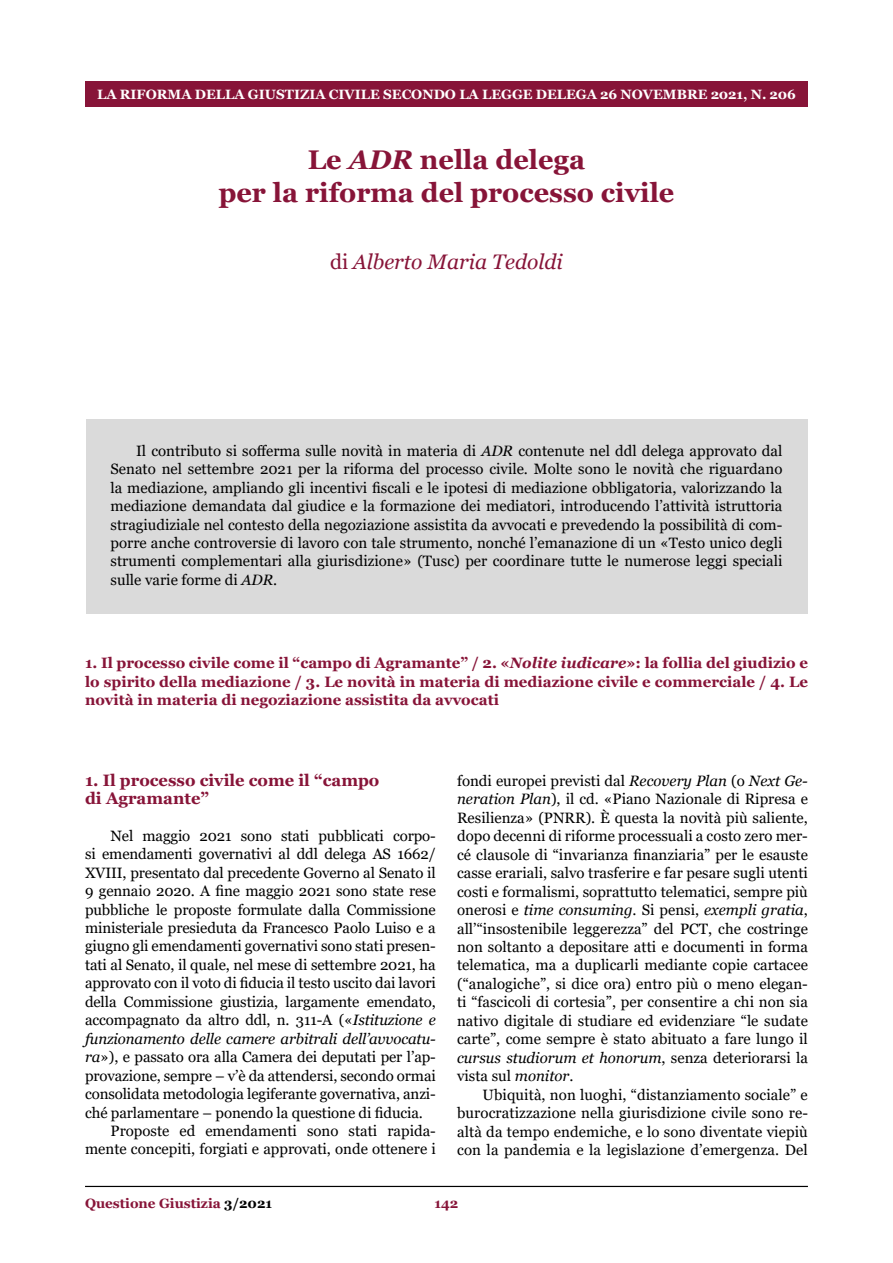
<style>
.page{position:relative;width:893px;height:1263px;background:#fff}
.page>*{position:absolute;margin:0;border:0;box-sizing:border-box;transform-origin:0 0}
.t1{font:700 27px/32.4px "Georgia";color:#871438;text-align:center}
.t2{font:italic 21px "Georgia";color:#871438}
.t3{font:700 16.5px/18.5px "Georgia";color:#871438}
.t4{font:15px/18.5px "Georgia";letter-spacing:-.01em;color:#000;text-align:justify}
.t5{font:700 15px/18.9px "Georgia";color:#871438;text-align:justify}
.t6{font:italic 15px "Georgia";letter-spacing:-.01em;color:#000}
.t7{font:700 13.5px "Georgia";color:#fff}
.t8{font:700 13.5px "Georgia";color:#871438}
.s1{font-style:italic}
.s2{font-style:normal}
.s3{color:#000}
</style>
<div class="page">
<div style="left:85px;top:81px;width:723px;height:25px;background:#871438"></div>
<hr style="left:85px;top:1186px;width:723px;height:1px;background:#000">
<div style="left:86px;top:419px;width:721px;height:195px;background:#dadada"></div>
<p class="t7" style="left:97px;top:85px;width:700px">LA RIFORMA DELLA GIUSTIZIA CIVILE SECONDO LA LEGGE DELEGA 26 NOVEMBRE 2021, N. 206</p>
<h1 class="t1" style="left:219px;top:144px;width:457px">Le <span class="s1">ADR</span> nella delega<br>per la riforma del processo civile</h1>
<h2 class="t2" style="left:330px;top:249px;width:234px"><span class="s2">di</span> Alberto Maria Tedoldi</h2>
<p class="t4" style="left:111px;top:442px;width:673px;text-indent:25px">Il contributo si sofferma sulle novità in materia di <span class="s1">ADR</span> contenute nel ddl delega approvato dal Senato nel settembre 2021 per la riforma del processo civile. Molte sono le novità che riguardano la mediazione, ampliando gli incentivi fiscali e le ipotesi di mediazione obbligatoria, valorizzando la mediazione demandata dal giudice e la formazione dei mediatori, introducendo l’attività istruttoria stragiudiziale nel contesto della negoziazione assistita da avvocati e prevedendo la possibilità di com&shy;porre anche controversie di lavoro con tale strumento, nonché l’emanazione di un «Testo unico degli strumenti complementari alla giurisdizione» (Tusc) per coordinare tutte le numerose leggi speciali sulle varie forme di <span class="s1">ADR</span>.</p>
<p class="t5" style="left:85px;top:653px;width:724px">1. Il processo civile come il “campo di Agramante” / 2. «<span class="s1">Nolite iudicare</span>»: la follia del giudizio e lo spirito della mediazione / 3. Le novità in materia di mediazione civile e commerciale / 4. Le novità in materia di negoziazione assistita da avvocati</p>
<p class="t3" style="left:85px;top:771px;width:296px">1. Il processo civile come il “campo di Agramante”</p>
<p class="t4" style="left:111px;top:827px;width:327px">Nel maggio 2021 sono stati pubblicati corpo-</p>
<p class="t4" style="left:85px;top:845px;width:352px">si emendamenti governativi al ddl delega AS 1662/</p>
<p class="t4" style="left:85px;top:863px;width:352px">XVIII, presentato dal precedente Governo al Senato il</p>
<p class="t4" style="left:85px;top:882px;width:352px">9 gennaio 2020. A fine maggio 2021 sono state rese</p>
<p class="t4" style="left:85px;top:900px;width:352px">pubbliche le proposte formulate dalla Commissione</p>
<p class="t4" style="left:85px;top:919px;width:352px">ministeriale presieduta da Francesco Paolo Luiso e a</p>
<p class="t4" style="left:85px;top:937px;width:352px">giugno gli emendamenti governativi sono stati presen-</p>
<p class="t4" style="left:85px;top:956px;width:352px">tati al Senato, il quale, nel mese di settembre 2021, ha</p>
<p class="t4" style="left:85px;top:974px;width:352px">approvato con il voto di fiducia il testo uscito dai lavori</p>
<p class="t4" style="left:85px;top:993px;width:352px">della Commissione giustizia, largamente emendato,</p>
<p class="t4" style="left:85px;top:1011px;width:352px">accompagnato da altro ddl, n. 311-A («<span class="s1">Istituzione e</span></p>
<p class="t6" style="left:85px;top:1029px;width:352px">funzionamento delle camere arbitrali dell’avvocatu-</p>
<p class="t4" style="left:85px;top:1048px;width:352px"><span class="s1">ra</span>»), e passato ora alla Camera dei deputati per l’ap-</p>
<p class="t4" style="left:85px;top:1066px;width:352px">provazione, sempre – v’è da attendersi, secondo ormai</p>
<p class="t4" style="left:85px;top:1085px;width:352px">consolidata metodologia legiferante governativa, anzi-</p>
<p class="t4" style="left:85px;top:1103px;width:339px">ché parlamentare – ponendo la questione di fiducia.</p>
<p class="t4" style="left:111px;top:1122px;width:327px">Proposte ed emendamenti sono stati rapida-</p>
<p class="t4" style="left:85px;top:1140px;width:352px">mente concepiti, forgiati e approvati, onde ottenere i</p>
<p class="t4" style="left:457px;top:772px;width:352px">fondi europei previsti dal <span class="s1">Recovery Plan</span> (o <span class="s1">Next Ge&shy;neration Plan</span>), il cd. «Piano Nazionale di Ripresa e Resilienza» (PNRR). È questa la novità più saliente, dopo decenni di riforme processuali a costo zero mer&shy;cé clausole di “invarianza finanziaria” per le esauste casse erariali, salvo trasferire e far pesare sugli utenti costi e formalismi, soprattutto telematici, sempre più onerosi e <span class="s1">time consuming</span>. Si pensi, <span class="s1">exempli gratia</span>, all’“insostenibile leggerezza” del PCT, che costringe non soltanto a depositare atti e documenti in forma telematica, ma a duplicarli mediante copie cartacee (“analogiche”, si dice ora) entro più o meno elegan&shy;ti “fascicoli di cortesia”, per consentire a chi non sia nativo digitale di studiare ed evidenziare “le sudate carte”, come sempre è stato abituato a fare lungo il <span class="s1">cursus studiorum et honorum</span>, senza deteriorarsi la vista sul <span class="s1">monitor</span>.</p>
<p class="t4" style="left:457px;top:1085px;width:352px;text-indent:26px">Ubiquità, non luoghi, “distanziamento sociale” e burocratizzazione nella giurisdizione civile sono re&shy;altà da tempo endemiche, e lo sono diventate viepiù con la pandemia e la legislazione d’emergenza. Del</p>
<p class="t8" style="left:85px;top:1195px;width:189px">Questione Giustizia <span class="s3">3/2021</span></p>
<p class="t8" style="left:435px;top:1195px;width:25px">142</p>
</div>
